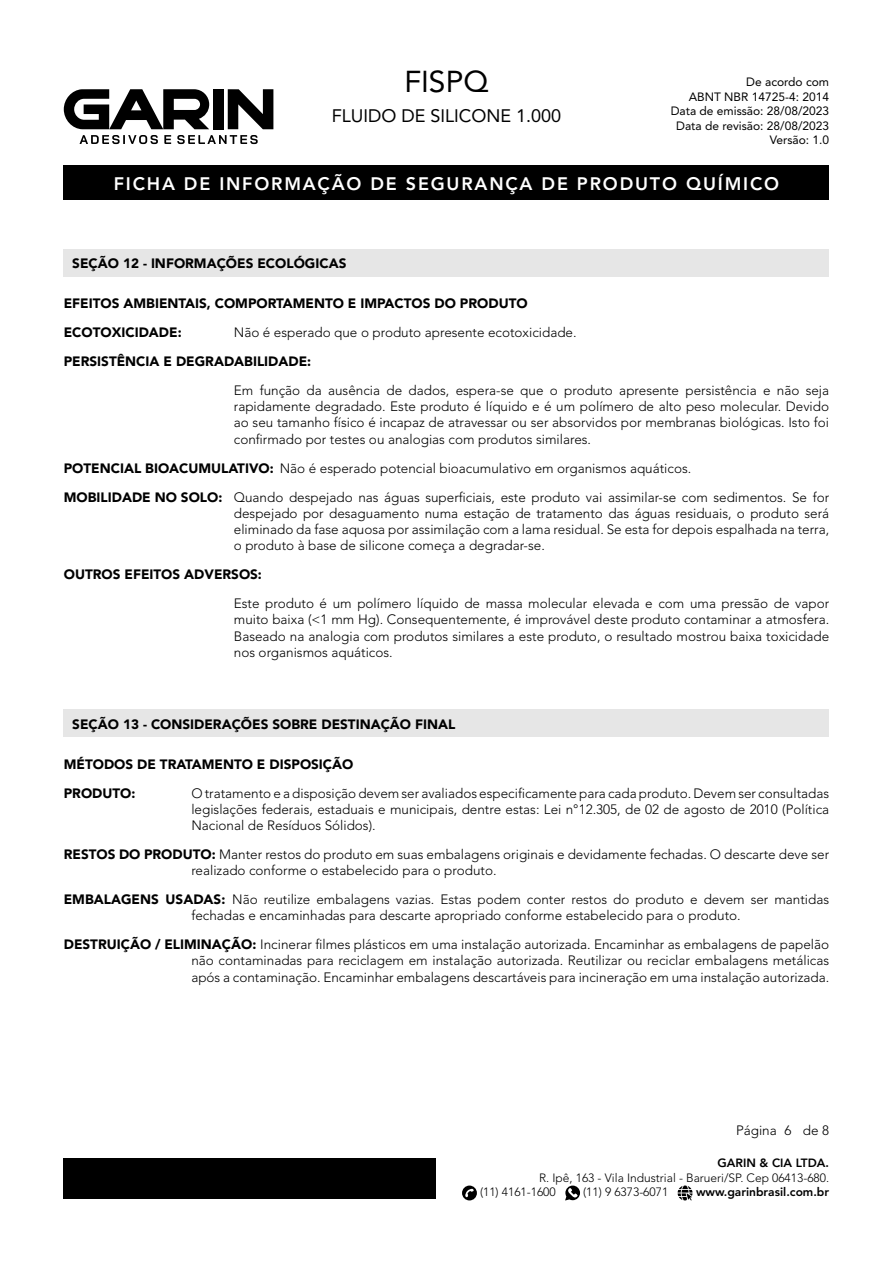
<style>
.page{position:relative;width:893px;height:1263px;background:#fff}
.page>*{position:absolute;margin:0;border:0;box-sizing:border-box;transform-origin:0 0}
.t1{font:30px "Avenir LT Std";color:#000}
.t2{font:800 18px "Avenir LT Std";letter-spacing:.1em;color:#fff}
.t3{font:18px "Avenir LT Std";color:#000}
.t4{font:300 13.5px/16.2px "Avenir LT Std";color:#000;text-align:justify}
.t5{font:900 13.5px/29px "Avenir LT Std";color:#000}
.t6{font:12px/14.4px "Avenir LT Std";color:#000;text-align:right}
.t7{font:300 12px/14.4px "Avenir LT Std";color:#000}
.t8{font:800 12px "Avenir LT Std";color:#000}
.t9{font:800 12px "Avenir";color:#000}
.s1{font-weight:900}
</style>
<div class="page">
<svg style="left:462px;top:1185px;width:15px;height:15px"></svg>
<svg style="left:565px;top:1185px;width:15px;height:15px"></svg>
<svg style="left:678px;top:1185px;width:14px;height:15px"></svg>
<div style="left:64px;top:165px;width:765px;height:35px;background:#000"></div>
<div style="left:64px;top:1158px;width:372px;height:41px;background:#000"></div>
<svg style="left:228px;top:89px;width:45px;height:40px"></svg>
<div style="left:213px;top:89px;width:11px;height:40px;background:#000"></div>
<svg style="left:64px;top:89px;width:145px;height:40px"></svg>
<svg style="left:80px;top:135px;width:178px;height:9px"></svg>
<div style="left:64px;top:249px;width:765px;height:28px;background:#e6e6e6"></div>
<div style="left:64px;top:710px;width:765px;height:27px;background:#e6e6e6"></div>
<h1 class="t1" style="left:404px;top:65px;width:85px">FISPQ</h1>
<h2 class="t3" style="left:332px;top:106px;width:231px">FLUIDO DE SILICONE 1.000</h2>
<p class="t6" style="left:671px;top:75px;width:160px">De acordo com<br>ABNT NBR 14725-4: 2014<br>Data de emissão: 28/08/2023<br>Data de revisão: 28/08/2023<br>Versão: 1.0</p>
<h2 class="t2" style="left:114px;top:173px;width:667px">FICHA DE INFORMAÇÃO DE SEGURANÇA DE PRODUTO QUÍMICO</h2>
<p class="t5" style="left:72px;top:249px;width:276px">SEÇÃO 12 - INFORMAÇÕES ECOLÓGICAS</p>
<p class="t5" style="left:64px;top:289px;width:465px">EFEITOS AMBIENTAIS, COMPORTAMENTO E IMPACTOS DO PRODUTO<br>ECOTOXICIDADE:</p>
<p class="t4" style="left:234px;top:324px;width:344px">Não é esperado que o produto apresente ecotoxicidade.</p>
<p class="t5" style="left:64px;top:347px;width:249px">PERSISTÊNCIA E DEGRADABILIDADE:</p>
<p class="t4" style="left:234px;top:382px;width:597px">Em função da ausência de dados, espera-se que o produto apresente persistência e não seja rapidamente degradado. Este produto é líquido e é um polímero de alto peso molecular. Devido ao seu tamanho físico é incapaz de atravessar ou ser absorvidos por membranas biológicas. Isto foi confirmado por testes ou analogias com produtos similares.</p>
<p class="t4" style="left:64px;top:453px;width:767px;line-height:29px"><span class="s1">POTENCIAL BIOACUMULATIVO:</span> Não é esperado potencial bioacumulativo em organismos aquáticos.<br><span class="s1">MOBILIDADE NO SOLO:</span> Quando despejado nas águas superficiais, este produto vai assimilar-se com sedimentos. Se for</p>
<p class="t4" style="left:234px;top:505px;width:597px">despejado por desaguamento numa estação de tratamento das águas residuais, o produto será eliminado da fase aquosa por assimilação com a lama residual. Se esta for depois espalhada na terra, o produto à base de silicone começa a degradar-se.</p>
<p class="t5" style="left:64px;top:560px;width:200px">OUTROS EFEITOS ADVERSOS:</p>
<p class="t4" style="left:234px;top:595px;width:597px">Este produto é um polímero líquido de massa molecular elevada e com uma pressão de vapor muito baixa (&lt;1 mm Hg). Consequentemente, é improvável deste produto contaminar a atmosfera.<br>Baseado na analogia com produtos similares a este produto, o resultado mostrou baixa toxicidade nos organismos aquáticos.</p>
<p class="t5" style="left:72px;top:709px;width:385px">SEÇÃO 13 - CONSIDERAÇÕES SOBRE DESTINAÇÃO FINAL</p>
<p class="t5" style="left:64px;top:749px;width:291px">MÉTODOS DE TRATAMENTO E DISPOSIÇÃO<br>PRODUTO:</p>
<p class="t4" style="left:191px;top:785px;width:639px">O tratamento e a disposição devem ser avaliados especificamente para cada produto. Devem ser consultadas legislações federais, estaduais e municipais, dentre estas: Lei n°12.305, de 02 de agosto de 2010 (Política Nacional de Resíduos Sólidos).</p>
<p class="t4" style="left:191px;top:846px;width:639px;text-indent:-128px"><span class="s1">RESTOS DO PRODUTO:</span> Manter restos do produto em suas embalagens originais e devidamente fechadas. O descarte deve ser realizado conforme o estabelecido para o produto.</p>
<p class="t4" style="left:191px;top:891px;width:639px;text-indent:-128px"><span class="s1">EMBALAGENS USADAS:</span> Não reutilize embalagens vazias. Estas podem conter restos do produto e devem ser mantidas fechadas e encaminhadas para descarte apropriado conforme estabelecido para o produto.</p>
<p class="t4" style="left:191px;top:936px;width:639px;text-indent:-128px"><span class="s1">DESTRUIÇÃO / ELIMINAÇÃO:</span> Incinerar filmes plásticos em uma instalação autorizada. Encaminhar as embalagens de papelão não contaminadas para reciclagem em instalação autorizada. Reutilizar ou reciclar embalagens metálicas após a contaminação. Encaminhar embalagens descartáveis para incineração em uma instalação autorizada.</p>
<p class="t4" style="left:736px;top:1122px;width:95px">Página 6 de 8</p>
<p class="t9" style="left:718px;top:1154px;width:113px">GARIN &amp; CIA LTDA.</p>
<p class="t7" style="left:480px;top:1170px;width:351px;text-indent:59px">R. Ipê, 163 - Vila Industrial - Barueri/SP. Cep 06413-680. (11) 4161-1600</p>
<p class="t7" style="left:583px;top:1185px;width:87px">(11) 9 6373-6071</p>
<p class="t8" style="left:696px;top:1185px;width:135px">www.garinbrasil.com.br</p>
</div>
